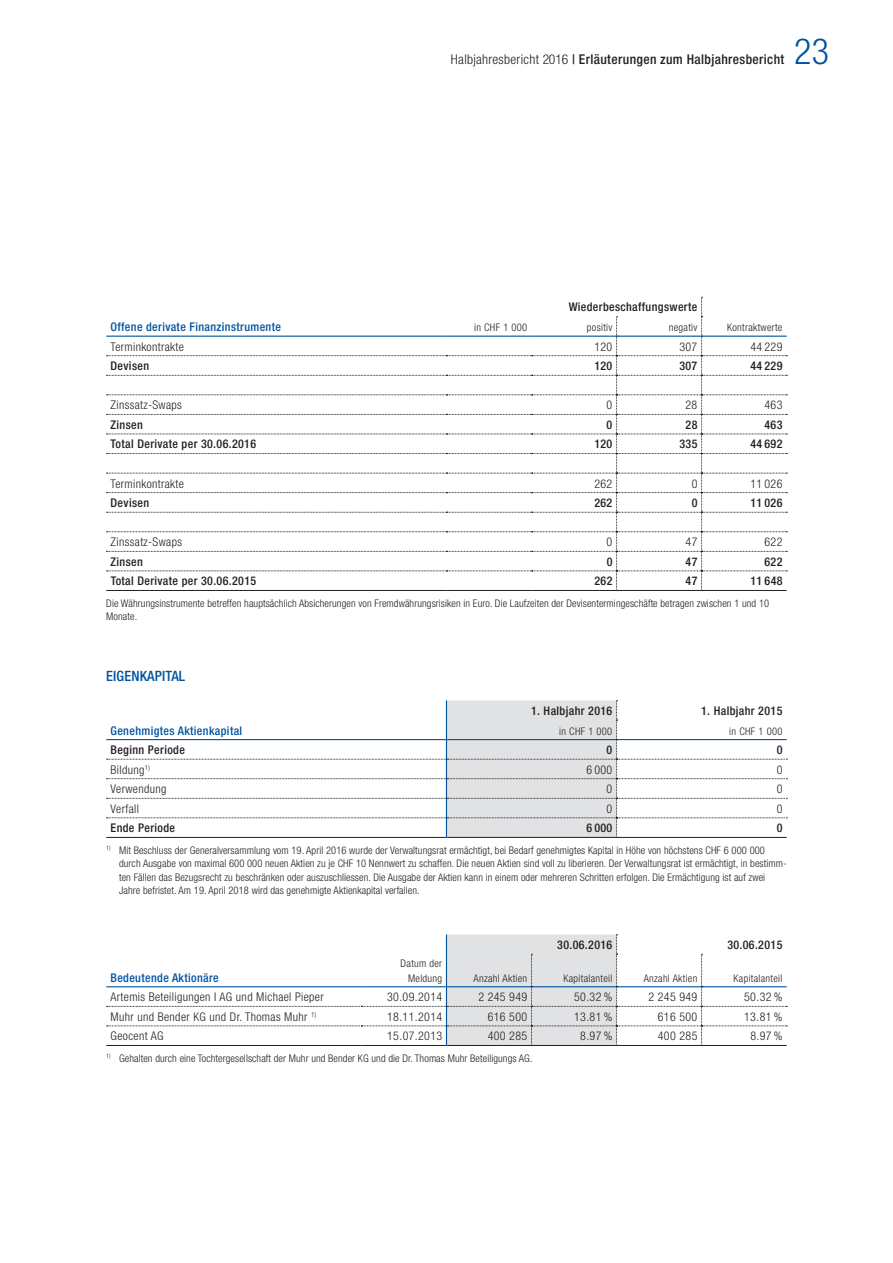
<style>
.page{position:relative;width:893px;height:1263px;background:#fff}
.page>*{position:absolute;margin:0;border:0;box-sizing:border-box;transform-origin:0 0}
.t1{font:300 condensed 36px "Helvetica Neue";color:#0153a0}
.t2{font:500 condensed 14.25px "Helvetica Neue";letter-spacing:.01em;color:#0153a0}
.t3{font:500 condensed 13.5px "Helvetica Neue";letter-spacing:.03em;color:#231f20}
.t4{font:300 condensed 12px "Helvetica Neue";letter-spacing:.03em;color:#231f20}
.t5{font:500 condensed 12px "Helvetica Neue";letter-spacing:.03em;color:#231f20}
.t6{font:500 condensed 12px "Helvetica Neue";letter-spacing:.03em;color:#0153a0}
.t7{font:300 condensed 10.5px/13.5px "Helvetica Neue";letter-spacing:.01em;color:#231f20}
.t8{font:300 condensed 10.5px/15px "Helvetica Neue";letter-spacing:.03em;color:#231f20;text-align:right}
.s1{font-weight:300}
</style>
<div class="page">
<svg style="left:107px;top:297px;width:680px;height:294px"></svg>
<hr style="left:106px;top:336px;width:340px;height:1px;background:#0153a0">
<hr style="left:446px;top:336px;width:85px;height:1px;background:#0153a0">
<hr style="left:531px;top:336px;width:85px;height:1px;background:#0153a0">
<hr style="left:617px;top:336px;width:84px;height:1px;background:#0153a0">
<hr style="left:702px;top:336px;width:85px;height:1px;background:#0153a0">
<hr style="left:106px;top:590px;width:340px;height:1px;background:#231f20">
<hr style="left:446px;top:590px;width:85px;height:1px;background:#231f20">
<hr style="left:531px;top:590px;width:85px;height:1px;background:#231f20">
<hr style="left:617px;top:590px;width:84px;height:1px;background:#231f20">
<hr style="left:702px;top:590px;width:85px;height:1px;background:#231f20">
<hr style="left:106px;top:739px;width:340px;height:1px;background:#0153a0">
<svg style="left:107px;top:700px;width:680px;height:138px"></svg>
<hr style="left:106px;top:837px;width:340px;height:1px;background:#231f20">
<hr style="left:447px;top:837px;width:169px;height:1px;background:#231f20">
<hr style="left:617px;top:837px;width:170px;height:1px;background:#231f20">
<hr style="left:106px;top:986px;width:255px;height:1px;background:#0153a0">
<svg style="left:107px;top:934px;width:680px;height:112px"></svg>
<hr style="left:106px;top:1045px;width:255px;height:1px;background:#231f20">
<hr style="left:361px;top:1045px;width:85px;height:1px;background:#231f20">
<hr style="left:447px;top:1045px;width:84px;height:1px;background:#231f20">
<hr style="left:532px;top:1045px;width:84px;height:1px;background:#231f20">
<hr style="left:617px;top:1045px;width:84px;height:1px;background:#231f20">
<hr style="left:702px;top:1045px;width:85px;height:1px;background:#231f20">
<p class="t3" style="left:451px;top:51px;width:335px"><span class="s1">Halbjahresbericht 2016</span> | Erläuterungen zum Halbjahresbericht</p>
<h1 class="t1" style="left:794px;top:30px;width:37px">23</h1>
<p class="t5" style="left:569px;top:300px;width:130px">Wiederbeschaffungswerte</p>
<p class="t6" style="left:111px;top:320px;width:172px">Offene derivate Finanzinstrumente</p>
<p class="t7" style="left:474px;top:320px;width:55px">in CHF 1 000</p>
<p class="t8" style="left:587px;top:320px;width:27px">positiv</p>
<p class="t8" style="left:669px;top:320px;width:30px">negativ</p>
<p class="t8" style="left:727px;top:320px;width:57px">Kontraktwerte</p>
<p class="t4" style="left:111px;top:339px;width:75px">Terminkontrakte</p>
<p class="t4" style="left:594px;top:339px;width:19px">120</p>
<p class="t4" style="left:679px;top:339px;width:19px">307</p>
<p class="t4" style="left:750px;top:339px;width:34px">44 229</p>
<p class="t5" style="left:111px;top:359px;width:40px">Devisen</p>
<p class="t5" style="left:594px;top:359px;width:19px">120</p>
<p class="t5" style="left:679px;top:359px;width:19px">307</p>
<p class="t5" style="left:750px;top:359px;width:34px">44 229</p>
<p class="t4" style="left:111px;top:398px;width:73px">Zinssatz-Swaps</p>
<p class="t4" style="left:607px;top:398px;width:7px">0</p>
<p class="t4" style="left:685px;top:398px;width:13px">28</p>
<p class="t4" style="left:764px;top:398px;width:19px">463</p>
<p class="t5" style="left:111px;top:417px;width:34px">Zinsen</p>
<p class="t5" style="left:607px;top:417px;width:7px">0</p>
<p class="t5" style="left:685px;top:417px;width:13px">28</p>
<p class="t5" style="left:764px;top:417px;width:19px">463</p>
<p class="t5" style="left:111px;top:437px;width:147px">Total Derivate per 30.06.2016</p>
<p class="t5" style="left:594px;top:437px;width:19px">120</p>
<p class="t5" style="left:679px;top:437px;width:19px">335</p>
<p class="t5" style="left:750px;top:437px;width:34px">44 692</p>
<p class="t4" style="left:111px;top:476px;width:75px">Terminkontrakte</p>
<p class="t4" style="left:594px;top:476px;width:19px">262</p>
<p class="t4" style="left:692px;top:476px;width:7px">0</p>
<p class="t4" style="left:750px;top:476px;width:34px">11 026</p>
<p class="t5" style="left:111px;top:496px;width:40px">Devisen</p>
<p class="t5" style="left:594px;top:496px;width:19px">262</p>
<p class="t5" style="left:692px;top:496px;width:7px">0</p>
<p class="t5" style="left:750px;top:496px;width:34px">11 026</p>
<p class="t4" style="left:111px;top:535px;width:73px">Zinssatz-Swaps</p>
<p class="t4" style="left:607px;top:535px;width:7px">0</p>
<p class="t4" style="left:686px;top:535px;width:13px">47</p>
<p class="t4" style="left:764px;top:535px;width:20px">622</p>
<p class="t5" style="left:111px;top:554px;width:34px">Zinsen</p>
<p class="t5" style="left:607px;top:554px;width:7px">0</p>
<p class="t5" style="left:686px;top:554px;width:13px">47</p>
<p class="t5" style="left:764px;top:554px;width:20px">622</p>
<p class="t5" style="left:111px;top:574px;width:147px">Total Derivate per 30.06.2015</p>
<p class="t5" style="left:594px;top:574px;width:19px">262</p>
<p class="t5" style="left:686px;top:574px;width:13px">47</p>
<p class="t5" style="left:750px;top:574px;width:34px">11 648</p>
<p class="t7" style="left:106px;top:596px;width:664px">Die Währungsinstrumente betreffen hauptsächlich Absicherungen von Fremdwährungsrisiken in Euro. Die Laufzeiten der Devisentermingeschäfte betragen zwischen 1 und 10<br>Monate.</p>
<h2 class="t2" style="left:106px;top:667px;width:80px">EIGENKAPITAL</h2>
<p class="t5" style="left:531px;top:703px;width:83px">1. Halbjahr 2016</p>
<p class="t5" style="left:701px;top:703px;width:83px">1. Halbjahr 2015</p>
<p class="t6" style="left:111px;top:723px;width:133px">Genehmigtes Aktienkapital</p>
<p class="t7" style="left:559px;top:724px;width:55px">in CHF 1 000</p>
<p class="t7" style="left:729px;top:724px;width:55px">in CHF 1 000</p>
<p class="t5" style="left:111px;top:743px;width:76px">Beginn Periode</p>
<p class="t5" style="left:607px;top:743px;width:7px">0</p>
<p class="t5" style="left:777px;top:743px;width:7px">0</p>
<p class="t4" style="left:111px;top:762px;width:41px">Bildung<sup>1)</sup></p>
<p class="t4" style="left:586px;top:762px;width:27px">6 000</p>
<p class="t4" style="left:777px;top:762px;width:7px">0</p>
<p class="t4" style="left:111px;top:782px;width:57px">Verwendung</p>
<p class="t4" style="left:607px;top:782px;width:7px">0</p>
<p class="t4" style="left:777px;top:782px;width:7px">0</p>
<p class="t4" style="left:111px;top:802px;width:30px">Verfall</p>
<p class="t4" style="left:607px;top:802px;width:7px">0</p>
<p class="t4" style="left:777px;top:802px;width:7px">0</p>
<p class="t5" style="left:111px;top:821px;width:66px">Ende Periode</p>
<p class="t5" style="left:586px;top:821px;width:27px">6 000</p>
<p class="t5" style="left:777px;top:821px;width:7px">0</p>
<p class="t7" style="left:119px;top:843px;width:669px;text-indent:-13px"><sup>1)</sup> Mit Beschluss der Generalversammlung vom 19. April 2016 wurde der Verwaltungsrat ermächtigt, bei Bedarf genehmigtes Kapital in Höhe von höchstens CHF 6 000 000 durch Ausgabe von maximal 600 000 neuen Aktien zu je CHF 10 Nennwert zu schaffen. Die neuen Aktien sind voll zu liberieren. Der Verwaltungsrat ist ermächtigt, in bestimm&shy;ten Fällen das Bezugsrecht zu beschränken oder auszuschliessen. Die Ausgabe der Aktien kann in einem oder mehreren Schritten erfolgen. Die Ermächtigung ist auf zwei Jahre befristet. Am 19. April 2018 wird das genehmigte Aktienkapital verfallen.</p>
<p class="t6" style="left:111px;top:970px;width:110px">Bedeutende Aktionäre</p>
<p class="t8" style="left:401px;top:955px;width:43px">Datum der<br>Meldung</p>
<p class="t5" style="left:557px;top:937px;width:57px">30.06.2016</p>
<p class="t5" style="left:727px;top:937px;width:57px">30.06.2015</p>
<p class="t8" style="left:474px;top:970px;width:55px">Anzahl Aktien</p>
<p class="t8" style="left:563px;top:970px;width:50px">Kapitalanteil</p>
<p class="t8" style="left:644px;top:970px;width:55px">Anzahl Aktien</p>
<p class="t8" style="left:733px;top:970px;width:50px">Kapitalanteil</p>
<p class="t4" style="left:111px;top:990px;width:215px">Artemis Beteiligungen I AG und Michael Pieper</p>
<p class="t4" style="left:387px;top:990px;width:57px">30.09.2014</p>
<p class="t4" style="left:478px;top:990px;width:50px">2 245 949</p>
<p class="t4" style="left:574px;top:990px;width:40px">50.32 %</p>
<p class="t4" style="left:648px;top:990px;width:50px">2 245 949</p>
<p class="t4" style="left:744px;top:990px;width:40px">50.32 %</p>
<p class="t4" style="left:111px;top:1010px;width:207px">Muhr und Bender KG und Dr. Thomas Muhr <sup>1)</sup></p>
<p class="t4" style="left:387px;top:1010px;width:57px">18.11.2014</p>
<p class="t4" style="left:488px;top:1010px;width:41px">616 500</p>
<p class="t4" style="left:574px;top:1010px;width:40px">13.81 %</p>
<p class="t4" style="left:658px;top:1010px;width:41px">616 500</p>
<p class="t4" style="left:744px;top:1010px;width:40px">13.81 %</p>
<p class="t4" style="left:111px;top:1029px;width:55px">Geocent AG</p>
<p class="t4" style="left:387px;top:1029px;width:57px">15.07.2013</p>
<p class="t4" style="left:488px;top:1029px;width:41px">400 285</p>
<p class="t4" style="left:580px;top:1029px;width:34px">8.97 %</p>
<p class="t4" style="left:658px;top:1029px;width:41px">400 285</p>
<p class="t4" style="left:750px;top:1029px;width:34px">8.97 %</p>
<p class="t7" style="left:106px;top:1051px;width:428px"><sup>1)</sup> Gehalten durch eine Tochtergesellschaft der Muhr und Bender KG und die Dr. Thomas Muhr Beteiligungs AG.</p>
</div>
